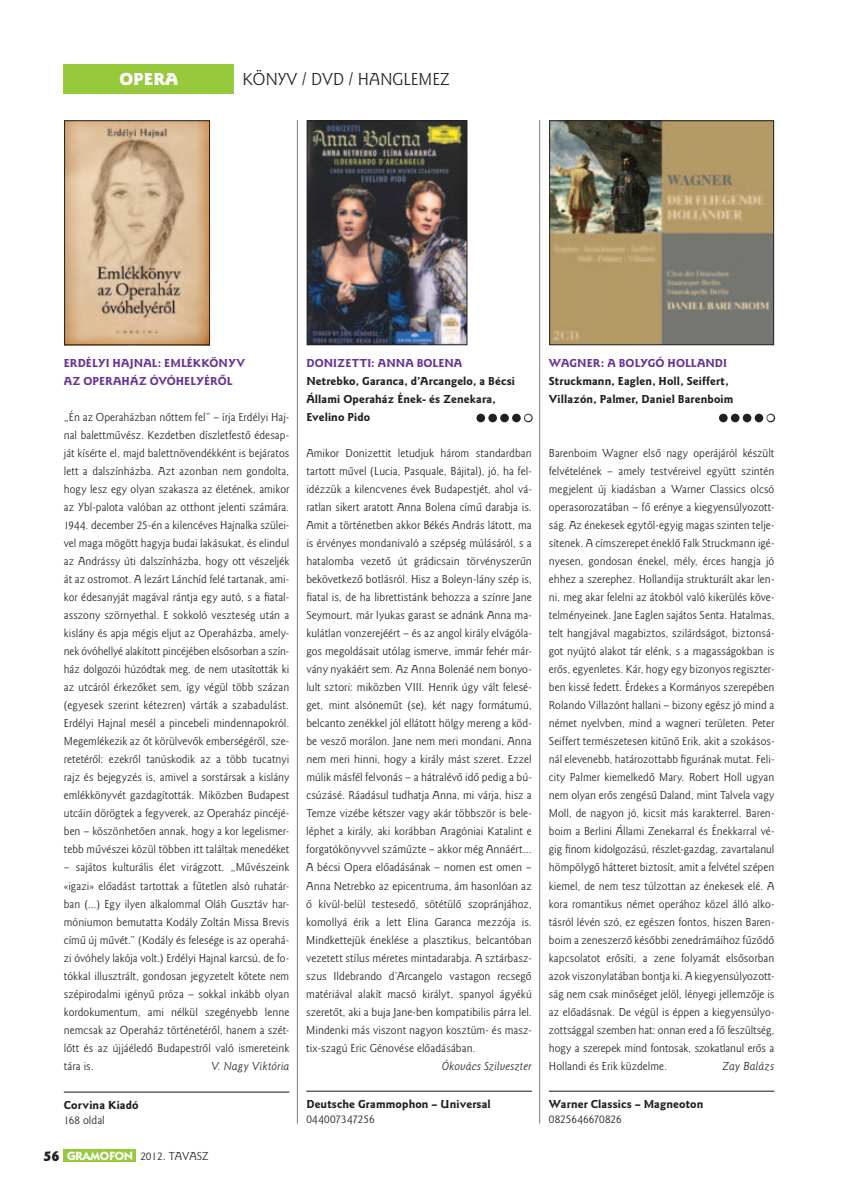
<style>
.page{position:relative;width:851px;height:1200px;background:#fff}
.page>*{position:absolute;margin:0;border:0;box-sizing:border-box;transform-origin:0 0}
.t1{font:18px "Goudy Sans Book H";color:#231f20}
.t2{font:18px "Goudy Sans Black H";color:#fff}
.t3{font:12px/18px "Goudy Sans Book H";letter-spacing:.005em;color:#231f20;text-align:justify}
.t4{font:12px/18px "Goudy Sans Bold H";letter-spacing:.015em;color:#231f20}
.t5{font:12px/18px "Goudy Sans Bold H";letter-spacing:.01em;color:#673394}
.t6{font:12px "Goudy Sans Book Italic H";letter-spacing:.01em;color:#231f20}
.t7{font:9px "Zapf Dingbats";color:#231f20}
.s1{color:#fff}
.s2{font-family:"Goudy Sans Black H";font-size:15px}
.s3{font-family:"Itc Kabel Bold H";color:#fff}
</style>
<div class="page">
<div style="left:64px;top:64px;width:170px;height:30px;background:#97c93c"></div>
<div style="left:64px;top:1148px;width:72px;height:13px;background:#97c93c"></div>
<hr style="left:297px;top:120px;width:1px;height:1003px;background:#808285">
<hr style="left:539px;top:120px;width:1px;height:1003px;background:#808285">
<img style="left:66px;top:122px;width:142px;height:221px">
<div style="left:64px;top:120px;width:146px;height:225px;border:1px solid #231f20"></div>
<img style="left:309px;top:122px;width:156px;height:221px">
<div style="left:307px;top:120px;width:160px;height:225px;border:1px solid #231f20"></div>
<img style="left:551px;top:122px;width:220px;height:221px">
<div style="left:549px;top:120px;width:224px;height:225px;border:1px solid #231f20"></div>
<hr style="left:64px;top:1091px;width:225px;height:1px;background:#231f20">
<hr style="left:306px;top:1090px;width:225px;height:1px;background:#231f20">
<hr style="left:549px;top:1090px;width:225px;height:1px;background:#231f20">
<div style="left:476px;top:413px;width:9px;height:9px;border:2px solid #231f20;border-radius:50%"></div>
<div style="left:488px;top:413px;width:9px;height:9px;border:2px solid #231f20;border-radius:50%"></div>
<div style="left:500px;top:413px;width:8px;height:9px;border:2px solid #231f20;border-radius:50%"></div>
<div style="left:512px;top:413px;width:8px;height:9px;border:2px solid #231f20;border-radius:50%"></div>
<div style="left:524px;top:413px;width:8px;height:9px;border:2px solid #231f20;border-radius:50%"></div>
<div style="left:719px;top:413px;width:8px;height:9px;border:2px solid #231f20;border-radius:50%"></div>
<div style="left:730px;top:413px;width:9px;height:9px;border:2px solid #231f20;border-radius:50%"></div>
<div style="left:742px;top:413px;width:9px;height:9px;border:2px solid #231f20;border-radius:50%"></div>
<div style="left:754px;top:413px;width:9px;height:9px;border:2px solid #231f20;border-radius:50%"></div>
<div style="left:766px;top:413px;width:9px;height:9px;border:2px solid #231f20;border-radius:50%"></div>
<h1 class="t2" style="left:119px;top:69px;width:61px">OPERA</h1>
<h1 class="t1" style="left:242px;top:69px;width:208px">könyv / dvd / hanglem ez</h1>
<p class="t5" style="left:64px;top:354px;width:182px">Erdélyi Hajnal: Emlékkönyv az Operaház óvóhelyérôl</p>
<p class="t3" style="left:64px;top:408px;width:227px">„Én az Operaházban nôttem fel” – írja Erdélyi H aj&shy;nal balettmûvész. Kezdetben díszletfestô édesap&shy;ját kísérte el, majd balettnövendékként is bejáratos lett a dalszínházba. Azt azonban nem gondolta, hogy lesz egy olyan szakasza az életének, amikor az Ybl-palota valóban az otthont jelenti számára.<br>1944. december 25-én a kilencéves H ajnalka szülei&shy;vel maga mögött hagyja budai lakásukat, és elindul az Andrássy úti dalszínházba, hogy ott vészeljék át az ostromot. A lezárt Lánchíd felé tartanak, ami&shy;kor édesanyját magával rántja egy autó, s a fiatal&shy;asszony szörnyethal. E sokkoló veszteség után a kislány és apja mégis eljut az Operaházba, amely&shy;nek óvóhellyé alakított pincéjében elsôsorban a szín&shy;ház dolgozói húzódtak meg, de nem utasították ki az utcáról érkezôket sem, így végül több százan (egyesek szerint kétezren) várták a szabadulást.<br>Erdélyi Hajnal mesél a pincebeli mindennapokról.<br>Megemlékezik az ôt körülvevôk emberségérôl, sze&shy;retetérôl: ezekrôl tanúskodik az a több tucatnyi rajz és bejegyzés is, amivel a sorstársak a kislány emlékkönyvét gazdagították. Miközben Budapest utcáin dörögtek a fegyverek, az Operaház pincéjé&shy;ben – köszönhetôen annak, hogy a kor legelismer&shy;tebb mûvészei közül többen itt találtak menedéket</p>
<p class="t3" style="left:64px;top:858px;width:227px">– sajátos kulturális élet virágzott. „Mûvészeink «igazi» elôadást tartottak a fûtetlen alsó ruhatár&shy;ban (…) Egy ilyen alkalommal Oláh Gusztáv har&shy;móniumon bemutatta Kodály Zoltán Missa Brevis címû új mûvét.” (Kodály és felesége is az operahá&shy;zi óvóhely lakója volt.) Erdélyi Hajnal karcsú, de fo&shy;tókkal illusztrált, gondosan jegyzetelt kötete nem szépirodalmi igényû próza – sokkal inkább olyan kordokumentum, ami nélkül szegényebb lenne nemcsak az Operaház történetérôl, hanem a szét&shy;lôtt és az újjáéledô Budapestrôl való ismereteink tára is.</p>
<p class="t6" style="left:211px;top:1058px;width:80px">V. Nagy Viktória</p>
<p class="t5" style="left:306px;top:354px;width:157px">Donizetti: Anna Bolena</p>
<p class="t4" style="left:306px;top:372px;width:210px">Netrebko, Garanca, d’Arcangelo, a Bécsi<br>Állami Operaház Ének- és Zenekara,<br>Evelino Pido</p>
<p class="t7" style="left:477px;top:413px;width:56px">● ● ● ● <span class="s1">●</span></p>
<p class="t3" style="left:306px;top:444px;width:227px">Amikor Donizettit letudjuk három standardban tartott mûvel (Lucia, Pasquale, Bájital), jó, ha fel&shy;idézzük a kilencvenes évek Budapestjét, ahol vá&shy;ratlan sikert aratott Anna Bolena címû darabja is.<br>Amit a történetben akkor Békés András látott, ma is érvényes mondanivaló a szépség múlásáról, s a hatalomba vezetô út grádicsain törvényszerûn bekövetkezô botlásról. H isz a Boleyn-lány szép is, fiatal is, de ha librettistánk behozza a színre Jane Seymourt, már lyukas garast se adnánk Anna ma&shy;kulátlan vonzerejéért – és az angol király elvágóla&shy;gos megoldásait utólag ismerve, immár fehér már&shy;vány nyakáért sem. Az Anna Bolenáé nem bonyo&shy;lult sztori: miközben VIII . H enrik úgy vált felesé&shy;get, mint alsónemût (se), két nagy formátumú, belcanto zenékkel jól ellátott hölgy mereng a köd&shy;be veszô morálon. Jane nem meri mondani, Anna nem meri hinni, hogy a király mást szeret. Ezzel múlik másfél felvonás – a hátralévô idô pedig a bú&shy;csúzásé. Ráadásul tudhatja Anna, mi várja, hisz a Temze vizébe kétszer vagy akár többször is bele&shy;léphet a király, aki korábban Aragóniai Katalint e forgatókönyvvel számûzte – akkor még Annáért… A bécsi Opera elôadásának – nomen est omen – Anna Netrebko az epicentruma, ám hasonlóan az ô kívül-belül testesedô, sötétülô szopránjához, komollyá érik a lett Elina Garanca mezzója is.<br>Mindkettejük éneklése a plasztikus, belcantóban vezetett stílus méretes mintadarabja. A sztárbas - szus Ildebrando d’Arcangelo vastagon recsegô matériával alakít macsó királyt, spanyol ágyékú szeretôt, aki a buja Jane-ben kompatibilis párra lel.<br>Mindenki más viszont nagyon kosztüm- és masz&shy;tix-szagú Eric Génovése elôadásában.</p>
<p class="t6" style="left:442px;top:1058px;width:91px">Ókovács Szilveszter</p>
<p class="t5" style="left:548px;top:354px;width:127px">Wagner: A bolygó holl</p>
<p class="t5" style="left:697px;top:354px;width:31px">andi</p>
<p class="t4" style="left:548px;top:372px;width:186px">Struckmann, Eaglen, Holl, Seiffert,<br>Villazón, Palmer, Daniel Barenboim</p>
<p class="t7" style="left:719px;top:413px;width:56px">● ● ● ● <span class="s1">●</span></p>
<p class="t3" style="left:549px;top:444px;width:227px">Barenboim Wagner elsô nagy operájáról készült felvételének – amely testvéreivel együtt szintén megjelent új kiadásban a Warner Classics olcsó operasorozatában – fô erénye a kiegyensúlyozott&shy;ság. Az énekesek egytôl-egyig magas szinten telje&shy;sítenek. A címszerepet éneklô Falk Struckmann igé&shy;nyesen, gondosan énekel, mély, érces hangja jó ehhez a szerephez. Hollandija strukturált akar len&shy;ni, meg akar felelni az átokból való kikerülés köve&shy;telményeinek. Jane Eaglen sajátos Senta. H atalmas, telt hangjával magabiztos, szilárdságot, biztonsá&shy;got nyújtó alakot tár elénk, s a magasságokban is erôs, egyenletes. Kár, hogy egy bizonyos regiszter&shy;ben kissé fedett. Érdekes a Kormányos szerepében Rolando Villazónt hallani – bizony egész jó mind a német nyelvben, mind a wagneri területen. Peter Seiffert természetesen kitûnô Erik, akit a szokásos&shy;nál elevenebb, határozottabb figurának mutat. Feli&shy;city Palmer kiemelkedô Mary. Robert Holl ugyan nem olyan erôs zengésû Daland, mint Talvela vagy Moll, de nagyon jó, kicsit más karakterrel. Baren&shy;boim a Berlini Állami Zenekarral és Énekkarral vé&shy;gig finom kidolgozású, részlet-gazdag, zavartalanul hömpölygô hátteret biztosít, amit a felvétel szépen kiemel, de nem tesz túlzottan az énekesek elé. A kora romantikus német operához közel álló alko&shy;tásról lévén szó, ez egészen fontos, hiszen Baren&shy;boim a zeneszerzô késôbbi zenedrámáihoz fûzôdô kapcsolatot erôsíti, a zene folyamát elsôsorban azok viszonylatában bontja ki. A kiegyensúlyozott&shy;ság nem csak minôséget jelöl, lényegi jellemzôje is az elôadásnak. De végül is éppen a kiegyensúlyo&shy;zottsággal szemben hat: onnan ered a fô feszültség, hogy a szerepek mind fontosak, szokatlanul erôs a Hollandi és Erik küzdelme.</p>
<p class="t6" style="left:722px;top:1058px;width:53px">Zay Balázs</p>
<p class="t4" style="left:64px;top:1096px;width:76px">Corvina Kiadó</p>
<p class="t3" style="left:64px;top:1111px;width:42px">168 oldal</p>
<p class="t4" style="left:306px;top:1095px;width:186px">Deutsche Grammophon – Universal</p>
<p class="t3" style="left:306px;top:1110px;width:70px">044007347256</p>
<p class="t4" style="left:549px;top:1095px;width:156px">Warner Classics – Magneoton</p>
<p class="t3" style="left:549px;top:1110px;width:74px">0825646670826</p>
<p class="t3" style="left:43px;top:1146px;width:166px"><span class="s2">56</span> <span class="s3">GRAMOFON</span> 2012. tavasz</p>
</div>
